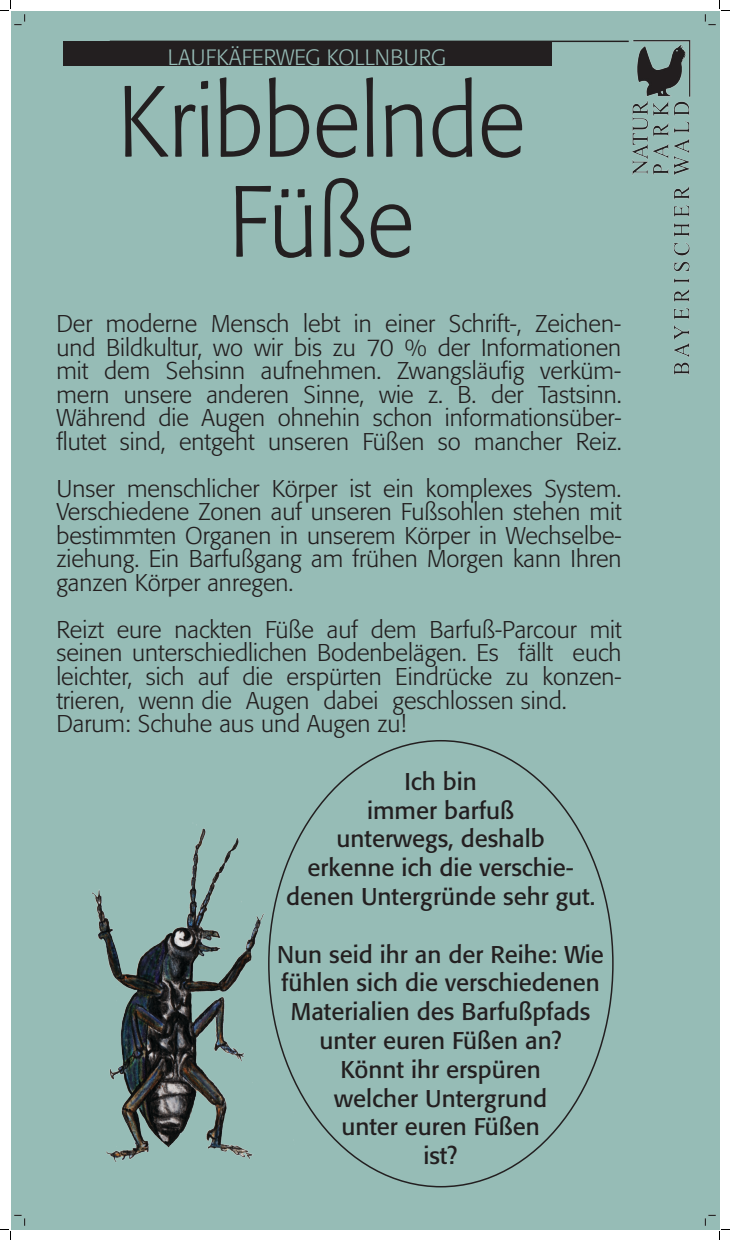
<style>
.page{position:relative;width:730px;height:1240px;background:#fff}
.page>*{position:absolute;margin:0;border:0;box-sizing:border-box;transform-origin:0 0}
.t1{font:300 100px/100px "Formata";letter-spacing:.005em;color:#231f20;text-align:center;scale:.9 1}
.t2{font:300 24px/23.5px "Formata";color:#231f20;text-align:justify}
.t3{font:24px/28.8px "Formata";color:#231f20;text-align:center}
.t4{font:300 22px "Formata";color:#96bcb6}
</style>
<div class="page">
<div style="left:11px;top:11px;width:708px;height:1218px;background:#96bcb6"></div>
<img style="left:632px;top:41px;width:58px;height:334px">
<hr style="left:110px;top:41px;width:518px;height:1px;background:#231f20">
<div style="left:63px;top:41px;width:488px;height:24px;background:#231f20"></div>
<img style="left:92px;top:807px;width:237px;height:355px">
<svg style="left:0;top:0;width:26px;height:26px"></svg>
<svg style="left:0;top:1215px;width:26px;height:25px"></svg>
<svg style="left:705px;top:0;width:25px;height:26px"></svg>
<svg style="left:705px;top:1215px;width:25px;height:25px"></svg>
<p class="t4" style="left:168px;top:45px;width:280px">LAUFKÄFERWEG KOLLNBURG</p>
<h1 class="t1" style="left:118px;top:77px;width:454px">Kribbelnde<br>Füße</h1>
<p class="t2" style="left:56px;top:313px;width:567px">Der moderne Mensch lebt in einer Schrift-, Zeichen&shy;und Bildkultur, wo wir bis zu 70 % der Informationen mit dem Sehsinn aufnehmen. Zwangsläufig verküm&shy;mern unsere anderen Sinne, wie z. B. der Tastsinn.<br>Während die Augen ohnehin schon informationsüber&shy;flutet sind, entgeht unseren Füßen so mancher Reiz.</p>
<p class="t2" style="left:56px;top:478px;width:567px">Unser menschlicher Körper ist ein komplexes System.<br>Verschiedene Zonen auf unseren Fußsohlen stehen mit bestimmten Organen in unserem Körper in Wechselbe&shy;ziehung. Ein Barfußgang am frühen Morgen kann Ihren ganzen Körper anregen.</p>
<p class="t2" style="left:56px;top:619px;width:567px;text-align:left">Reizt eure nackten Füße auf dem Barfuß-Parcour mit seinen unterschiedlichen Bodenbelägen. Es fällt euch leichter, sich auf die erspürten Eindrücke zu konzen&shy;trieren, wenn die Augen dabei geschlossen sind.<br>Darum: Schuhe aus und Augen zu!</p>
<p class="t3" style="left:286px;top:769px;width:310px">Ich bin<br>immer barfuß<br>unterwegs, deshalb<br>erkenne ich die verschie&shy;denen Untergründe sehr gut.</p>
<p class="t3" style="left:277px;top:942px;width:328px">Nun seid ihr an der Reihe: Wie fühlen sich die verschiedenen<br>Materialien des Barfußpfads unter euren Füßen an?<br>Könnt ihr erspüren<br>welcher Untergrund<br>unter euren Füßen<br>ist?</p>
</div>
